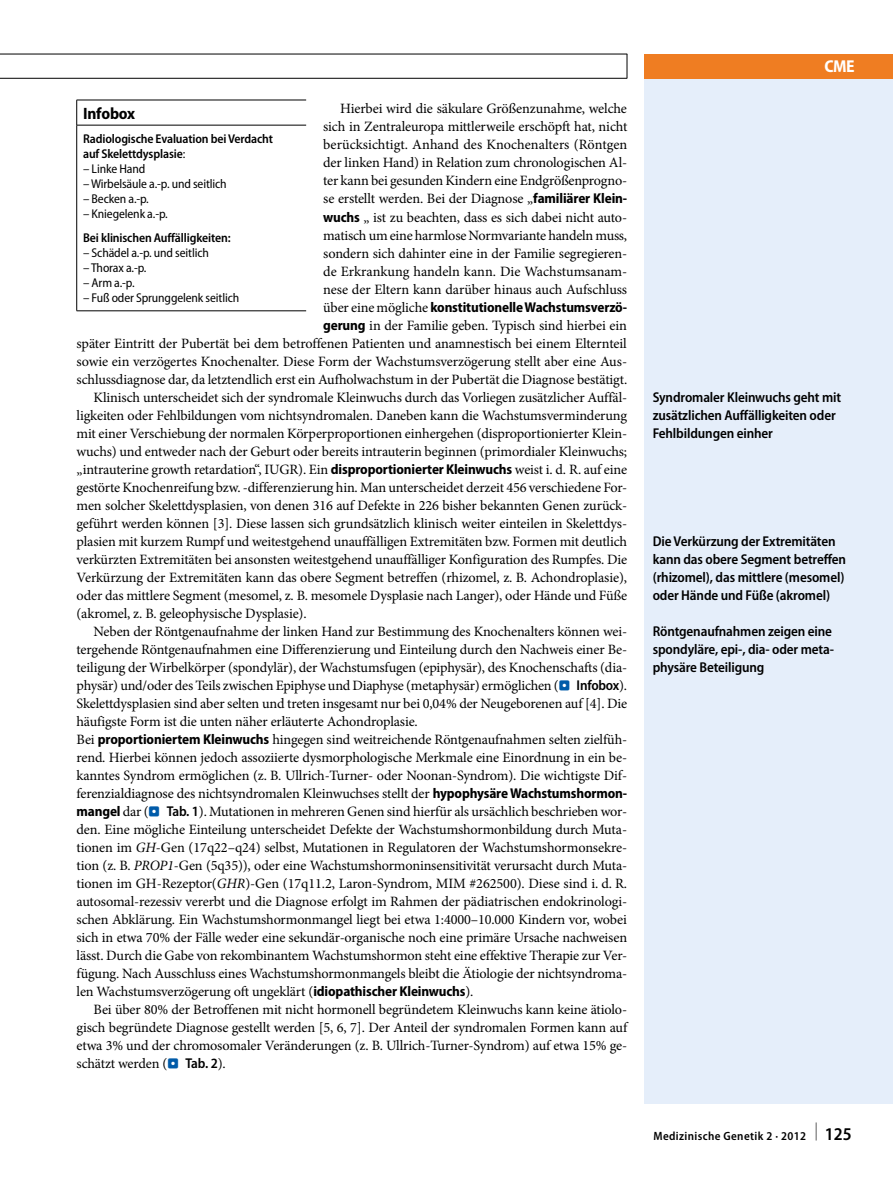
<style>
.page{position:relative;width:893px;height:1187px;background:#fff}
.page>*{position:absolute;margin:0;border:0;box-sizing:border-box;transform-origin:0 0}
.t1{font:600 semi-condensed 18px "Myriad Pro";color:#000}
.t2{font:700 semi-condensed 17.25px "Myriad Pro";color:#fff}
._251c_infobox-Tab_ti{font:700 semi-condensed 16.5px "Myriad Pro";letter-spacing:-.01em;color:#000}
._010_fliesstext_mit{font:14.25px/18px "Minion Pro";letter-spacing:-.01em;color:#000;text-align:justify}
._010_fliesstext_ohne{font:14.25px/18px "Minion Pro";letter-spacing:-.01em;color:#000;text-align:justify}
.t3{font:600 semi-condensed 14.25px/18px "Myriad Pro";letter-spacing:-.01em;color:#000}
._211_tabelle_text_mi{font:semi-condensed 12.75px "Myriad Pro";letter-spacing:-.01em;color:#000}
._211_tabelle_text_oh{font:600 semi-condensed 12.75px/15px "Myriad Pro";letter-spacing:-.01em;color:#000}
._211_tabelle_text_mi-2{font:600 semi-condensed 12.75px "Myriad Pro";letter-spacing:-.01em;color:#000}
.t4{font:600 semi-condensed 12px "Myriad Pro";letter-spacing:.03em;color:#000}
.s1{font-family:"Myriad Pro";font-weight:700;font-stretch:semi-condensed}
.s2{font-family:"S Buttons";font-size:13.5px;color:#005ba9}
.s3{font-family:"Myriad Pro";font-weight:600;font-stretch:semi-condensed}
.s4{font-style:italic}
.s5{font-weight:400}
</style>
<div class="page">
<div style="left:644px;top:78px;width:249px;height:1025px;background:#e5eefa"></div>
<div style="left:644px;top:54px;width:249px;height:24px;background:#ef7d22"></div>
<hr style="left:0;top:54px;width:627px;height:1px;background:#000">
<hr style="left:0;top:78px;width:627px;height:1px;background:#000">
<svg style="left:627px;top:54px;width:1px;height:24px"></svg>
<svg style="left:76px;top:100px;width:1px;height:25px"></svg>
<hr style="left:77px;top:100px;width:229px;height:1px;background:#000">
<hr style="left:76px;top:125px;width:1px;height:185px;background:#000">
<hr style="left:77px;top:125px;width:229px;height:1px;background:#000">
<hr style="left:77px;top:310px;width:229px;height:1px;background:#000">
<p class="_010_fliesstext_mit" style="left:77px;top:100px;width:552px;text-align:right">Hierbei wird die säkulare Größenzunahme, welche<br>sich in Zentraleuropa mittlerweile erschöpft hat, nicht<br>berücksichtigt. Anhand des Knochenalters (Röntgen<br>der linken Hand) in Relation zum chronologischen Al-<br>ter kann bei gesunden Kindern eine Endgrößenprogno-<br>se erstellt werden. Bei der Diagnose „<span class="s1">familiärer Klein-<br>wuchs</span> „ ist zu beachten, dass es sich dabei nicht auto-<br>matisch um eine harmlose Normvariante handeln muss,<br>sondern sich dahinter eine in der Familie segregieren-<br>de Erkrankung handeln kann. Die Wachstumsanam-<br>nese der Eltern kann darüber hinaus auch Aufschluss<br>über eine mögliche <span class="s1">konstitutionelle Wachstumsverzö-<br>gerung</span> in der Familie geben. Typisch sind hierbei ein<br>später Eintritt der Pubertät bei dem betroffenen Patienten und anamnestisch bei einem Elternteil sowie ein verzögertes Knochenalter. Diese Form der Wachstumsverzögerung stellt aber eine Aus&shy;schlussdiagnose dar, da letztendlich erst ein Aufholwachstum in der Pubertät die Diagnose bestätigt.</p>
<p class="_010_fliesstext_mit" style="left:77px;top:388px;width:552px;text-indent:17px">Klinisch unterscheidet sich der syndromale Kleinwuchs durch das Vorliegen zusätzlicher Auffäl&shy;ligkeiten oder Fehlbildungen vom nichtsyndromalen. Daneben kann die Wachstumsverminderung mit einer Verschiebung der normalen Körperproportionen einhergehen (disproportionierter Klein&shy;wuchs) und entweder nach der Geburt oder bereits intrauterin beginnen (primordialer Kleinwuchs; „intrauterine growth retardation“, IUGR). Ein <span class="s1">disproportionierter Kleinwuchs</span> weist i. d. R. auf eine gestörte Knochenreifung bzw. -differenzierung hin. Man unterscheidet derzeit 456 verschiedene For&shy;men solcher Skelettdysplasien, von denen 316 auf Defekte in 226 bisher bekannten Genen zurück&shy;geführt werden können [3]. Diese lassen sich grundsätzlich klinisch weiter einteilen in Skelettdys&shy;plasien mit kurzem Rumpf und weitestgehend unauffälligen Extremitäten bzw. Formen mit deutlich verkürzten Extremitäten bei ansonsten weitestgehend unauffälliger Konfiguration des Rumpfes. Die Verkürzung der Extremitäten kann das obere Segment betreffen (rhizomel, z. B. Achondroplasie), oder das mittlere Segment (mesomel, z. B. mesomele Dysplasie nach Langer), oder Hände und Füße (akromel, z. B. geleophysische Dysplasie).</p>
<p class="_010_fliesstext_mit" style="left:77px;top:622px;width:552px;text-indent:17px">Neben der Röntgenaufnahme der linken Hand zur Bestimmung des Knochenalters können wei&shy;tergehende Röntgenaufnahmen eine Differenzierung und Einteilung durch den Nachweis einer Be&shy;teiligung der Wirbelkörper (spondylär), der Wachstumsfugen (epiphysär), des Knochenschafts (dia&shy;physär) und/oder des Teils zwischen Epiphyse und Diaphyse (metaphysär) ermöglichen (<span class="s2">.</span> <span class="s3">Infobox</span>).<br>Skelettdysplasien sind aber selten und treten insgesamt nur bei 0,04% der Neugeborenen auf [4]. Die häufigste Form ist die unten näher erläuterte Achondroplasie.</p>
<p class="_010_fliesstext_ohne" style="left:77px;top:730px;width:552px">Bei <span class="s1">proportioniertem Kleinwuchs</span> hingegen sind weitreichende Röntgenaufnahmen selten zielfüh&shy;rend. Hierbei können jedoch assoziierte dysmorphologische Merkmale eine Einordnung in ein be&shy;kanntes Syndrom ermöglichen (z. B. Ullrich-Turner- oder Noonan-Syndrom). Die wichtigste Dif&shy;ferenzialdiagnose des nichtsyndromalen Kleinwuchses stellt der <span class="s1">hypophysäre Wachstumshormon&shy;mangel</span> dar (<span class="s2">.</span> <span class="s3">Tab. 1</span>). Mutationen in mehreren Genen sind hierfür als ursächlich beschrieben wor&shy;den. Eine mögliche Einteilung unterscheidet Defekte der Wachstumshormonbildung durch Muta&shy;tionen im <span class="s4">GH</span>-Gen (17q22–q24) selbst, Mutationen in Regulatoren der Wachstumshormonsekre&shy;tion (z. B. <span class="s4">PROP1</span>-Gen (5q35)), oder eine Wachstumshormoninsensitivität verursacht durch Muta&shy;tionen im GH-Rezeptor(<span class="s4">GHR</span>)-Gen (17q11.2, Laron-Syndrom, MIM #262500). Diese sind i. d. R. autosomal-rezessiv vererbt und die Diagnose erfolgt im Rahmen der pädiatrischen endokrinologi&shy;schen Abklärung. Ein Wachstumshormonmangel liegt bei etwa 1:4000–10.000 Kindern vor, wobei sich in etwa 70% der Fälle weder eine sekundär-organische noch eine primäre Ursache nachweisen lässt. Durch die Gabe von rekombinantem Wachstumshormon steht eine effektive Therapie zur Ver&shy;fügung. Nach Ausschluss eines Wachstumshormonmangels bleibt die Ätiologie der nichtsyndroma&shy;len Wachstumsverzögerung oft ungeklärt (<span class="s1">idiopathischer Kleinwuchs</span>).</p>
<p class="_010_fliesstext_mit" style="left:77px;top:1000px;width:552px;text-indent:17px">Bei über 80% der Betroffenen mit nicht hormonell begründetem Kleinwuchs kann keine ätiolo&shy;gisch begründete Diagnose gestellt werden [5, 6, 7]. Der Anteil der syndromalen Formen kann auf etwa 3% und der chromosomaler Veränderungen (z. B. Ullrich-Turner-Syndrom) auf etwa 15% ge&shy;schätzt werden (<span class="s2">.</span> <span class="s3">Tab. 2</span>).</p>
<p class="_251c_infobox-Tab_ti" style="left:83px;top:104px;width:54px">Infobox</p>
<p class="_211_tabelle_text_oh" style="left:83px;top:132px;width:191px">Radiologische Evaluation beiVerdacht auf Skelettdysplasie<span class="s5">:</span></p>
<p class="_211_tabelle_text_mi" style="left:83px;top:162px;width:64px">– Linke Hand</p>
<p class="_211_tabelle_text_mi" style="left:83px;top:177px;width:145px">–Wirbelsäule a.-p. und seitlich</p>
<p class="_211_tabelle_text_mi" style="left:83px;top:192px;width:67px">– Becken a.-p.</p>
<p class="_211_tabelle_text_mi" style="left:83px;top:207px;width:86px">– Kniegelenk a.-p.</p>
<p class="_211_tabelle_text_mi-2" style="left:83px;top:231px;width:149px">Bei klinischen Auffälligkeiten:</p>
<p class="_211_tabelle_text_mi" style="left:83px;top:246px;width:127px">– Schädel a.-p. und seitlich</p>
<p class="_211_tabelle_text_mi" style="left:83px;top:261px;width:65px">– Thorax a.-p.</p>
<p class="_211_tabelle_text_mi" style="left:83px;top:276px;width:53px">– Arm a.-p.</p>
<p class="_211_tabelle_text_mi" style="left:83px;top:291px;width:158px">– Fuß oder Sprunggelenk seitlich</p>
<p class="t2" style="left:824px;top:56px;width:32px">CME</p>
<p class="t3" style="left:653px;top:388px;width:190px">Syndromaler Kleinwuchs geht mit zusätzlichen Auffälligkeiten oder<br>Fehlbildungen einher</p>
<p class="t3" style="left:653px;top:532px;width:195px">Die Verkürzung der Extremitäten kann das obere Segment betreffen (rhizomel), das mittlere (mesomel) oder Hände und Füße (akromel)</p>
<p class="t3" style="left:653px;top:622px;width:183px">Röntgenaufnahmen zeigen eine spondyläre, epi-, dia- oder meta&shy;physäre Beteiligung</p>
<p class="t4" style="left:653px;top:1129px;width:165px">Medizinische Genetik 2 · 2012 <sup>|</sup></p>
<p class="t1" style="left:825px;top:1123px;width:28px">125</p>
</div>
